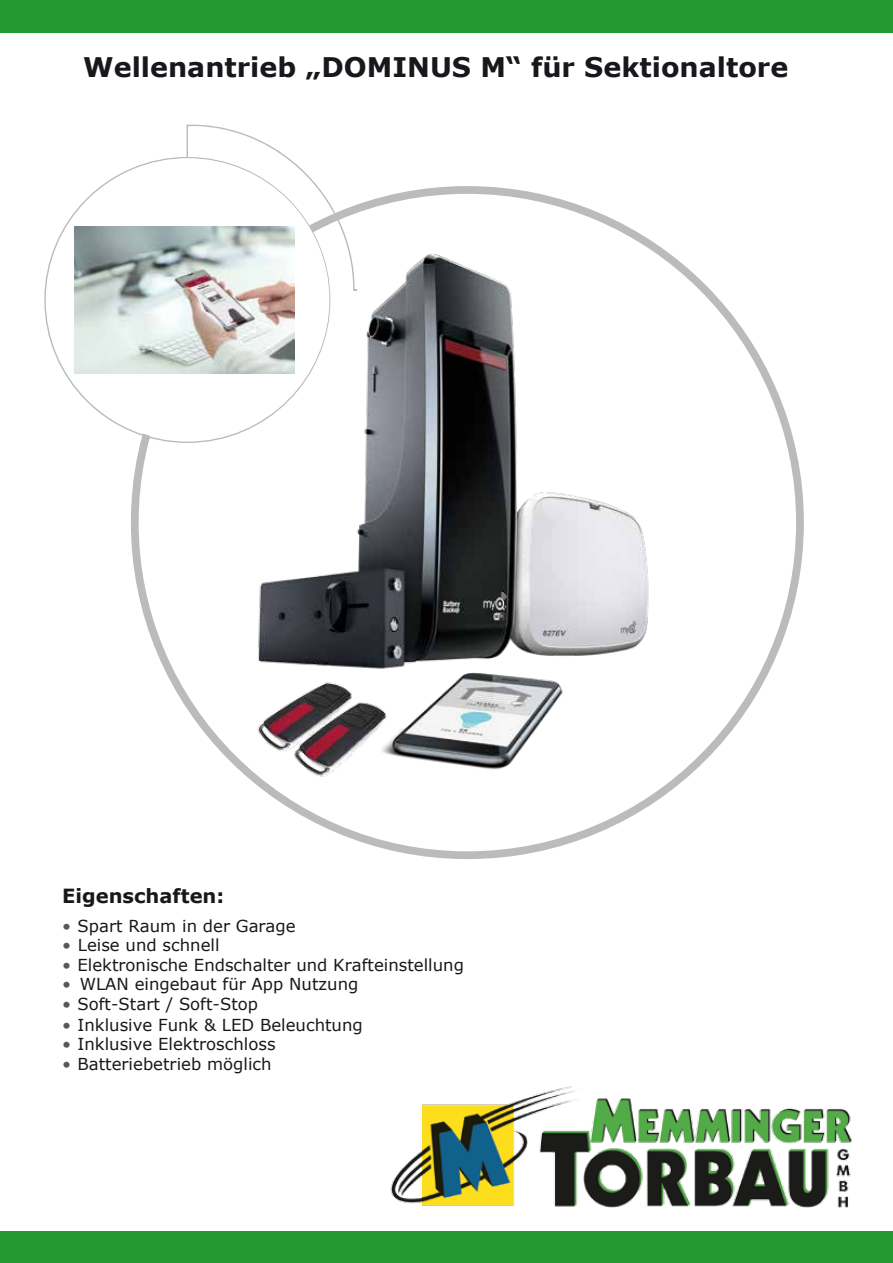
<style>
.page{position:relative;width:893px;height:1263px;background:#fff}
.page>*{position:absolute;margin:0;border:0;box-sizing:border-box;transform-origin:0 0}
.t1{font:700 27px "Verdana";color:#1a171c}
.t2{font:700 19.5px "Verdana";color:#1a171c}
.t3{font:16.5px "Verdana";color:#1a171c}
.s1{color:#58585a}
</style>
<div class="page">
<div style="left:0;top:0;width:893px;height:32px;background:#239930"></div>
<svg style="left:131px;top:186px;width:673px;height:673px"></svg>
<svg style="left:44px;top:157px;width:153px;height:286px"></svg>
<svg style="left:187px;top:124px;width:170px;height:102px"></svg>
<div style="left:0;top:1231px;width:893px;height:32px;background:#239930"></div>
<div style="left:47px;top:158px;width:282px;height:283px;background:#fff;border-radius:50%"></div>
<img style="left:74px;top:226px;width:123px;height:147px">
<img style="left:197px;top:226px;width:506px;height:581px">
<img style="left:390px;top:1086px;width:463px;height:122px">
<h1 class="t1" style="left:83px;top:48px;width:706px">Wellenantrieb „DOMINUS M“ für Sektionaltore</h1>
<p class="t2" style="left:62px;top:882px;width:164px">Eigenschaften:</p>
<p class="t3" style="left:62px;top:914px;width:235px"><span class="s1">•</span> Spart Raum in der Garage</p>
<p class="t3" style="left:62px;top:934px;width:159px"><span class="s1">•</span> Leise und schnell</p>
<p class="t3" style="left:62px;top:953px;width:403px"><span class="s1">•</span> Elektronische Endschalter und Krafteinstellung</p>
<p class="t3" style="left:62px;top:973px;width:298px"><span class="s1">•</span> WLAN eingebaut für App Nutzung</p>
<p class="t3" style="left:62px;top:992px;width:198px"><span class="s1">•</span> Soft-Start / Soft-Stop</p>
<p class="t3" style="left:62px;top:1013px;width:302px"><span class="s1">•</span> Inklusive Funk &amp; LED Beleuchtung</p>
<p class="t3" style="left:62px;top:1033px;width:215px"><span class="s1">•</span> Inklusive Elektroschloss</p>
<p class="t3" style="left:62px;top:1052px;width:211px"><span class="s1">•</span> Batteriebetrieb möglich</p>
</div>
